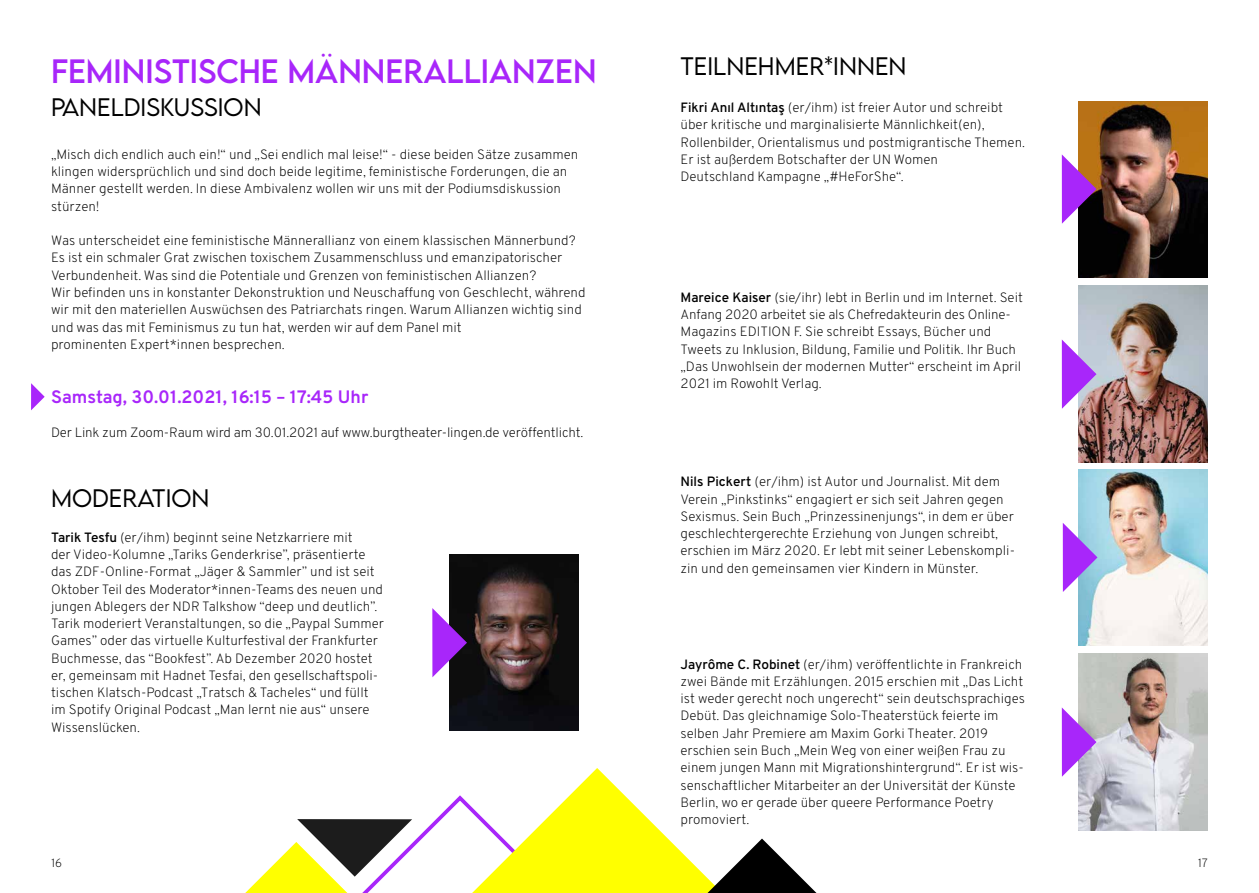
<style>
.page{position:relative;width:1259px;height:893px;background:#fff}
.page>*{position:absolute;margin:0;border:0;box-sizing:border-box;transform-origin:0 0}
.t1{font:30px "LEMONMILK";color:#a826fa}
.t2{font:300 22.5px "LEMONMILK";color:#000}
.t3{font:700 18px "Overpass";color:#a826fa}
.t4{font:200 13.5px/17.2px "Overpass";color:#000}
.t5{font:200 12px "Overpass";color:#000}
.s1{font-weight:600}
</style>
<div class="page">
<svg style="left:31px;top:383px;width:14px;height:27px"></svg>
<img style="left:1078px;top:102px;width:130px;height:175px">
<img style="left:1078px;top:286px;width:130px;height:176px">
<img style="left:1078px;top:469px;width:130px;height:177px">
<img style="left:1078px;top:654px;width:130px;height:176px">
<svg style="left:1061px;top:154px;width:35px;height:70px;background:#984ba1"></svg>
<svg style="left:1061px;top:339px;width:35px;height:70px;background:#bc7ce6"></svg>
<svg style="left:1062px;top:523px;width:35px;height:69px;background:#aa7fef"></svg>
<svg style="left:1061px;top:707px;width:35px;height:70px;background:#bb7ce5"></svg>
<img style="left:449px;top:554px;width:129px;height:177px">
<svg style="left:432px;top:608px;width:35px;height:69px;background:#7737a0"></svg>
<svg style="left:245px;top:795px;width:227px;height:98px"></svg>
<svg style="left:472px;top:768px;width:344px;height:125px"></svg>
<h1 class="t1" style="left:51px;top:52px;width:547px">FEMINISTISCHE MÄNNERALLIANZEN</h1>
<h2 class="t2" style="left:51px;top:93px;width:212px">PANELDISKUSSION</h2>
<p class="t4" style="left:51px;top:146px;width:529px">„Misch dich endlich auch ein!“ und „Sei endlich mal leise!“ - diese beiden Sätze zusammen klingen widersprüchlich und sind doch beide legitime, feministische Forderungen, die an Männer gestellt werden. In diese Ambivalenz wollen wir uns mit der Podiumsdiskussion stürzen!</p>
<p class="t4" style="left:51px;top:232px;width:536px">Was unterscheidet eine feministische Männerallianz von einem klassischen Männerbund?<br>Es ist ein schmaler Grat zwischen toxischem Zusammenschluss und emanzipatorischer Verbundenheit. Was sind die Potentiale und Grenzen von feministischen Allianzen?<br>Wir befinden uns in konstanter Dekonstruktion und Neuschaffung von Geschlecht, während wir mit den materiellen Auswüchsen des Patriarchats ringen. Warum Allianzen wichtig sind und was das mit Feminismus zu tun hat, werden wir auf dem Panel mit<br>prominenten Expert*innen besprechen.</p>
<h3 class="t3" style="left:51px;top:384px;width:319px">Samstag, 30.01.2021, 16:15 – 17:45 Uhr</h3>
<p class="t4" style="left:51px;top:424px;width:534px">Der Link zum Zoom-Raum wird am 30.01.2021 auf www.burgtheater-lingen.de veröffentlicht.</p>
<h2 class="t2" style="left:51px;top:484px;width:160px">MODERATION</h2>
<p class="t4" style="left:51px;top:529px;width:334px"><span class="s1">Tarik Tesfu</span> (er/ihm) beginnt seine Netzkarriere mit<br>der Video-Kolumne „Tariks Genderkrise”, präsentierte das ZDF-Online-Format „Jäger &amp; Sammler” und ist seit Oktober Teil des Moderator*innen-Teams des neuen und jungen Ablegers der NDR Talkshow “deep und deutlich”.<br>Tarik moderiert Veranstaltungen, so die „Paypal Summer Games” oder das virtuelle Kulturfestival der Frankfurter Buchmesse, das “Bookfest”. Ab Dezember 2020 hostet er, gemeinsam mit Hadnet Tesfai, den gesellschaftspoli&shy;tischen Klatsch-Podcast „Tratsch &amp; Tacheles“ und füllt im Spotify Original Podcast „Man lernt nie aus“ unsere Wissenslücken.</p>
<h2 class="t2" style="left:680px;top:52px;width:63px">TEILNEHMER</h2>
<h2 class="t2" style="left:824px;top:52px;width:32px">*INNEN</h2>
<p class="t4" style="left:680px;top:99px;width:346px"><span class="s1">Fikri Anıl Altıntaş</span> (er/ihm) ist freier Autor und schreibt über kritische und marginalisierte Männlichkeit(en), Rollenbilder, Orientalismus und postmigrantische Themen.<br>Er ist außerdem Botschafter der UN Women<br>Deutschland Kampagne „#HeForShe“.</p>
<p class="t4" style="left:680px;top:289px;width:344px"><span class="s1">Mareice Kaiser</span> (sie/ihr) lebt in Berlin und im Internet. Seit Anfang 2020 arbeitet sie als Chefredakteurin des Online-Magazins EDITION F. Sie schreibt Essays, Bücher und Tweets zu Inklusion, Bildung, Familie und Politik. Ihr Buch „Das Unwohlsein der modernen Mutter“ erscheint im April 2021 im Rowohlt Verlag.</p>
<p class="t4" style="left:680px;top:473px;width:336px"><span class="s1">Nils Pickert</span> (er/ihm) ist Autor und Journalist. Mit dem Verein „Pinkstinks“ engagiert er sich seit Jahren gegen Sexismus. Sein Buch „Prinzessinenjungs“, in dem er über geschlechtergerechte Erziehung von Jungen schreibt, erschien im März 2020. Er lebt mit seiner Lebenskompli&shy;zin und den gemeinsamen vier Kindern in Münster.</p>
<p class="t4" style="left:680px;top:655px;width:346px"><span class="s1">Jayrôme C. Robinet</span> (er/ihm) veröffentlichte in Frankreich zwei Bände mit Erzählungen. 2015 erschien mit „Das Licht ist weder gerecht noch ungerecht“ sein deutschsprachiges Debüt. Das gleichnamige Solo-Theaterstück feierte im selben Jahr Premiere am Maxim Gorki Theater. 2019 erschien sein Buch „Mein Weg von einer weißen Frau zu einem jungen Mann mit Migrationshintergrund“. Er ist wis&shy;senschaftlicher Mitarbeiter an der Universität der Künste Berlin, wo er gerade über queere Performance Poetry promoviert.</p>
<p class="t5" style="left:51px;top:854px;width:13px">16</p>
<p class="t5" style="left:1197px;top:855px;width:12px">17</p>
</div>
